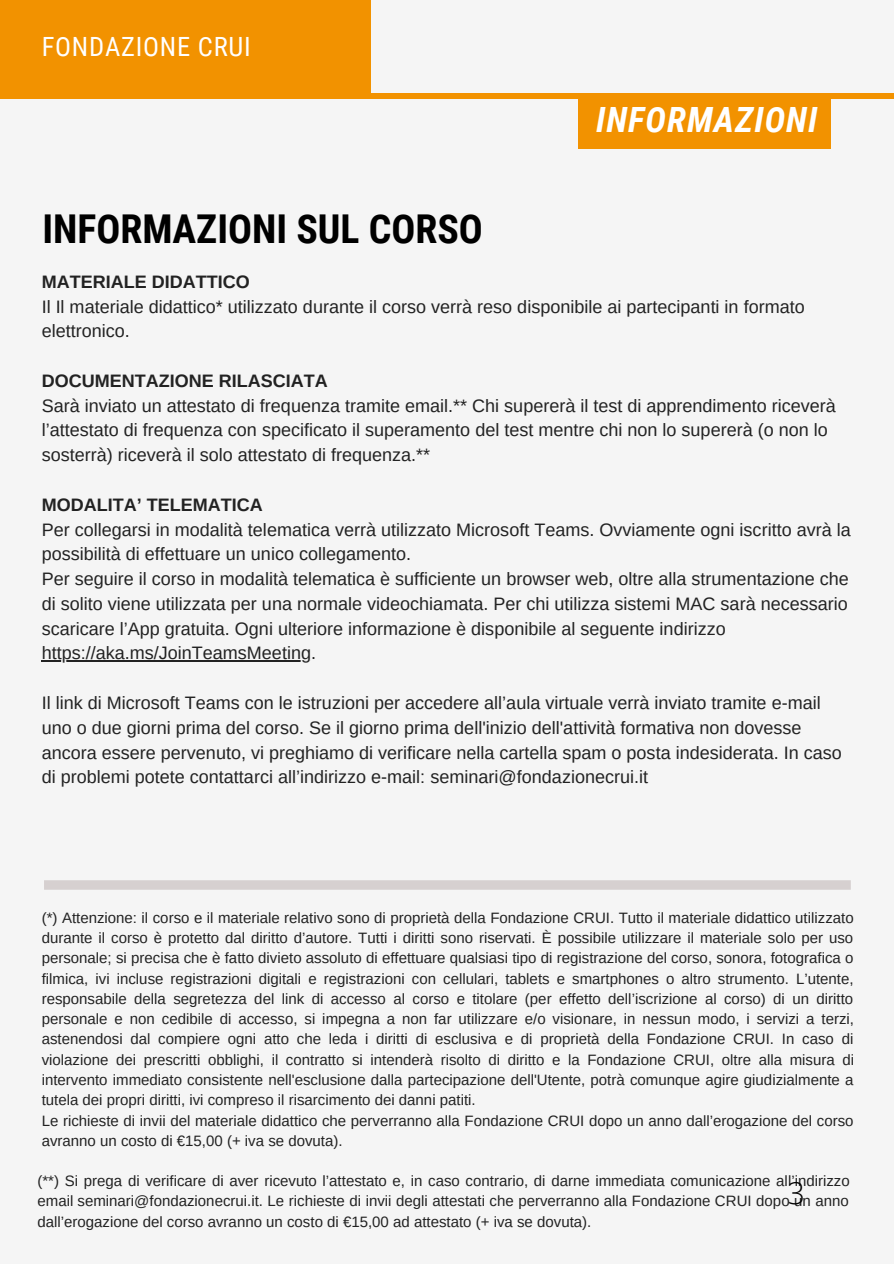
<style>
.page{position:relative;width:894px;height:1264px;background:#fff}
.page>*{position:absolute;margin:0;border:0;box-sizing:border-box;transform-origin:0 0}
.t1{font:700 39.75px "Roboto Condensed";color:#000}
.t2{font:italic 700 34.8px "Roboto Condensed";letter-spacing:.03em;color:#fff}
.t3{font:300 30px "Open Sans";color:#000}
.t4{font:26.55px "Roboto Condensed";letter-spacing:.03em;color:#fff}
.t5{font:18px/24.8px "Arimo";color:#222}
.t6{font:700 18px "Arimo";color:#222}
.t7{font:15px/20.2px "Arimo";color:#222}
</style>
<div class="page">
<div style="left:0;top:0;width:893px;height:1263px;background:#f5f5f5"></div>
<div style="left:578px;top:93px;width:252px;height:56px;background:#f29200"></div>
<div style="left:0;top:0;width:370px;height:98px;background:#f29200"></div>
<div style="left:0;top:93px;width:893px;height:5px;background:#f29200"></div>
<svg style="left:44px;top:880px;width:806px;height:9px;background:#d6d1d1"></svg>
<hr style="left:42px;top:660px;width:269px;height:1px;background:#222">
<h3 class="t4" style="left:42px;top:31px;width:211px">FONDAZIONE CRUI</h3>
<h1 class="t1" style="left:42px;top:206px;width:442px">INFORMAZIONI SUL CORSO</h1>
<h2 class="t2" style="left:596px;top:99px;width:223px">INFORMAZIONI</h2>
<p class="t6" style="left:42px;top:271px;width:209px">MATERIALE DIDATTICO</p>
<p class="t5" style="left:42px;top:294px;width:764px">Il Il materiale didattico* utilizzato durante il corso verrà reso disponibile ai partecipanti in formato elettronico.</p>
<p class="t6" style="left:42px;top:370px;width:287px">DOCUMENTAZIONE RILASCIATA</p>
<p class="t5" style="left:42px;top:393px;width:795px">Sarà inviato un attestato di frequenza tramite email.** Chi supererà il test di apprendimento riceverà l’attestato di frequenza con specificato il superamento del test mentre chi non lo supererà (o non lo sosterrà) riceverà il solo attestato di frequenza.**</p>
<p class="t6" style="left:42px;top:494px;width:222px">MODALITA’ TELEMATICA</p>
<p class="t5" style="left:42px;top:517px;width:810px">Per collegarsi in modalità telematica verrà utilizzato Microsoft Teams. Ovviamente ogni iscritto avrà la possibilità di effettuare un unico collegamento.<br>Per seguire il corso in modalità telematica è sufficiente un browser web, oltre alla strumentazione che di solito viene utilizzata per una normale videochiamata. Per chi utilizza sistemi MAC sarà necessario scaricare l’App gratuita. Ogni ulteriore informazione è disponibile al seguente indirizzo https://aka.ms/JoinTeamsMeeting.</p>
<p class="t5" style="left:42px;top:690px;width:801px">Il link di Microsoft Teams con le istruzioni per accedere all’aula virtuale verrà inviato tramite e-mail uno o due giorni prima del corso. Se il giorno prima dell'inizio dell'attività formativa non dovesse ancora essere pervenuto, vi preghiamo di verificare nella cartella spam o posta indesiderata. In caso di problemi potete contattarci all’indirizzo e-mail: seminari@fondazionecrui.it</p>
<p class="t7" style="left:42px;top:907px;width:813px">(*) Attenzione: il corso e il materiale relativo sono di proprietà della Fondazione CRUI. Tutto il materiale didattico utilizzato durante il corso è protetto dal diritto d’autore. Tutti i diritti sono riservati. È possibile utilizzare il materiale solo per uso personale; si precisa che è fatto divieto assoluto di effettuare qualsiasi tipo di registrazione del corso, sonora, fotografica o filmica, ivi incluse registrazioni digitali e registrazioni con cellulari, tablets e smartphones o altro strumento. L’utente, responsabile della segretezza del link di accesso al corso e titolare (per effetto dell’iscrizione al corso) di un diritto personale e non cedibile di accesso, si impegna a non far utilizzare e/o visionare, in nessun modo, i servizi a terzi, astenendosi dal compiere ogni atto che leda i diritti di esclusiva e di proprietà della Fondazione CRUI. In caso di violazione dei prescritti obblighi, il contratto si intenderà risolto di diritto e la Fondazione CRUI, oltre alla misura di intervento immediato consistente nell'esclusione dalla partecipazione dell'Utente, potrà comunque agire giudizialmente a tutela dei propri diritti, ivi compreso il risarcimento dei danni patiti.<br>Le richieste di invii del materiale didattico che perverranno alla Fondazione CRUI dopo un anno dall’erogazione del corso avranno un costo di €15,00 (+ iva se dovuta).</p>
<p class="t7" style="left:37px;top:1170px;width:813px;text-align:justify">(**) Si prega di verificare di aver ricevuto l’attestato e, in caso contrario, di darne immediata comunicazione all’indirizzo email seminari@fondazionecrui.it. Le richieste di invii degli attestati che perverranno alla Fondazione CRUI dopo un anno dall’erogazione del corso avranno un costo di €15,00 ad attestato (+ iva se dovuta).</p>
<h3 class="t3" style="left:787px;top:1171px;width:19px">3</h3>
</div>
